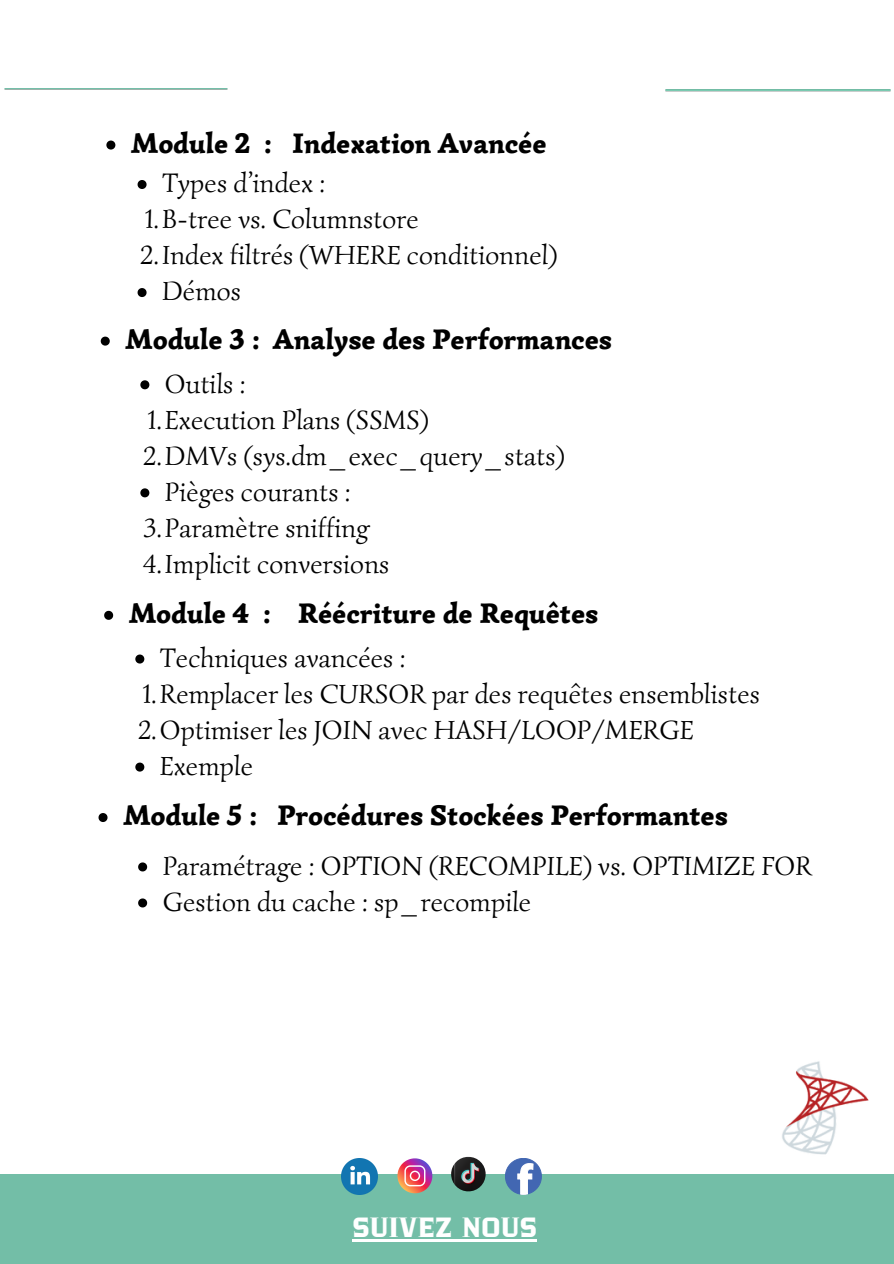
<style>
.page{position:relative;width:894px;height:1264px;background:#fff}
.page>*{position:absolute;margin:0;border:0;box-sizing:border-box;transform-origin:0 0}
.t1{font:900 28.5px "Simonetta";letter-spacing:.005em;color:#000}
.t2{font:27px "Simonetta";letter-spacing:.005em;color:#000}
.t3{font:27px "Zantiqa 4 F";letter-spacing:.005em;color:#fff}
</style>
<div class="page">
<img style="left:4px;top:89px;width:224px;height:1px">
<img style="left:665px;top:90px;width:226px;height:1px">
<div style="left:0;top:1174px;width:893px;height:89px;background:#73bea7"></div>
<svg style="left:505px;top:1158px;width:36px;height:36px"></svg>
<svg style="left:397px;top:1158px;width:35px;height:35px"></svg>
<img style="left:342px;top:1158px;width:36px;height:36px">
<img style="left:451px;top:1156px;width:34px;height:35px;border-radius:17px">
<hr style="left:352px;top:1239px;width:185px;height:2px;background:#fff">
<svg style="left:137px;top:180px;width:9px;height:9px"></svg>
<svg style="left:137px;top:288px;width:9px;height:9px"></svg>
<svg style="left:106px;top:140px;width:9px;height:9px"></svg>
<svg style="left:101px;top:336px;width:9px;height:9px"></svg>
<svg style="left:140px;top:380px;width:9px;height:9px"></svg>
<svg style="left:140px;top:488px;width:9px;height:9px"></svg>
<img style="left:782px;top:1061px;width:87px;height:94px">
<svg style="left:135px;top:654px;width:9px;height:9px"></svg>
<svg style="left:135px;top:762px;width:9px;height:9px"></svg>
<svg style="left:104px;top:611px;width:9px;height:9px"></svg>
<svg style="left:98px;top:813px;width:9px;height:9px"></svg>
<svg style="left:138px;top:862px;width:9px;height:9px"></svg>
<svg style="left:138px;top:898px;width:9px;height:9px"></svg>
<p class="t1" style="left:131px;top:125px;width:417px">Module 2 : Indexation Avancée</p>
<p class="t2" style="left:162px;top:166px;width:165px">Types d’index :</p>
<p class="t2" style="left:145px;top:202px;width:275px">1.B-tree vs. Columnstore</p>
<p class="t2" style="left:140px;top:238px;width:418px">2.Index filtrés (WHERE conditionnel)</p>
<p class="t2" style="left:162px;top:274px;width:80px">Démos</p>
<p class="t1" style="left:125px;top:321px;width:488px">Module 3 : Analyse des Performances</p>
<p class="t2" style="left:165px;top:367px;width:82px">Outils :</p>
<p class="t2" style="left:147px;top:403px;width:283px">1.Execution Plans (SSMS)</p>
<p class="t2" style="left:143px;top:439px;width:423px">2.DMVs (sys.dm_exec_query_stats)</p>
<p class="t2" style="left:165px;top:475px;width:187px">Pièges courants :</p>
<p class="t2" style="left:143px;top:511px;width:227px">3.Paramètre sniffing</p>
<p class="t2" style="left:143px;top:547px;width:248px">4.Implicit conversions</p>
<p class="t1" style="left:129px;top:596px;width:471px">Module 4 : Réécriture de Requêtes</p>
<p class="t2" style="left:160px;top:641px;width:247px">Techniques avancées :</p>
<p class="t2" style="left:142px;top:677px;width:618px">1.Remplacer les CURSOR par des requêtes ensemblistes</p>
<p class="t2" style="left:138px;top:713px;width:557px">2.Optimiser les JOIN avec HASH/LOOP/MERGE</p>
<p class="t2" style="left:160px;top:749px;width:95px">Exemple</p>
<p class="t1" style="left:123px;top:798px;width:606px">Module 5 : Procédures Stockées Performantes</p>
<p class="t2" style="left:163px;top:848px;width:650px">Paramétrage : OPTION (RECOMPILE) vs. OPTIMIZE FOR</p>
<p class="t2" style="left:163px;top:884px;width:370px">Gestion du cache : sp_recompile</p>
<p class="t3" style="left:352px;top:1216px;width:186px">SUIVEZ NOUS</p>
</div>
